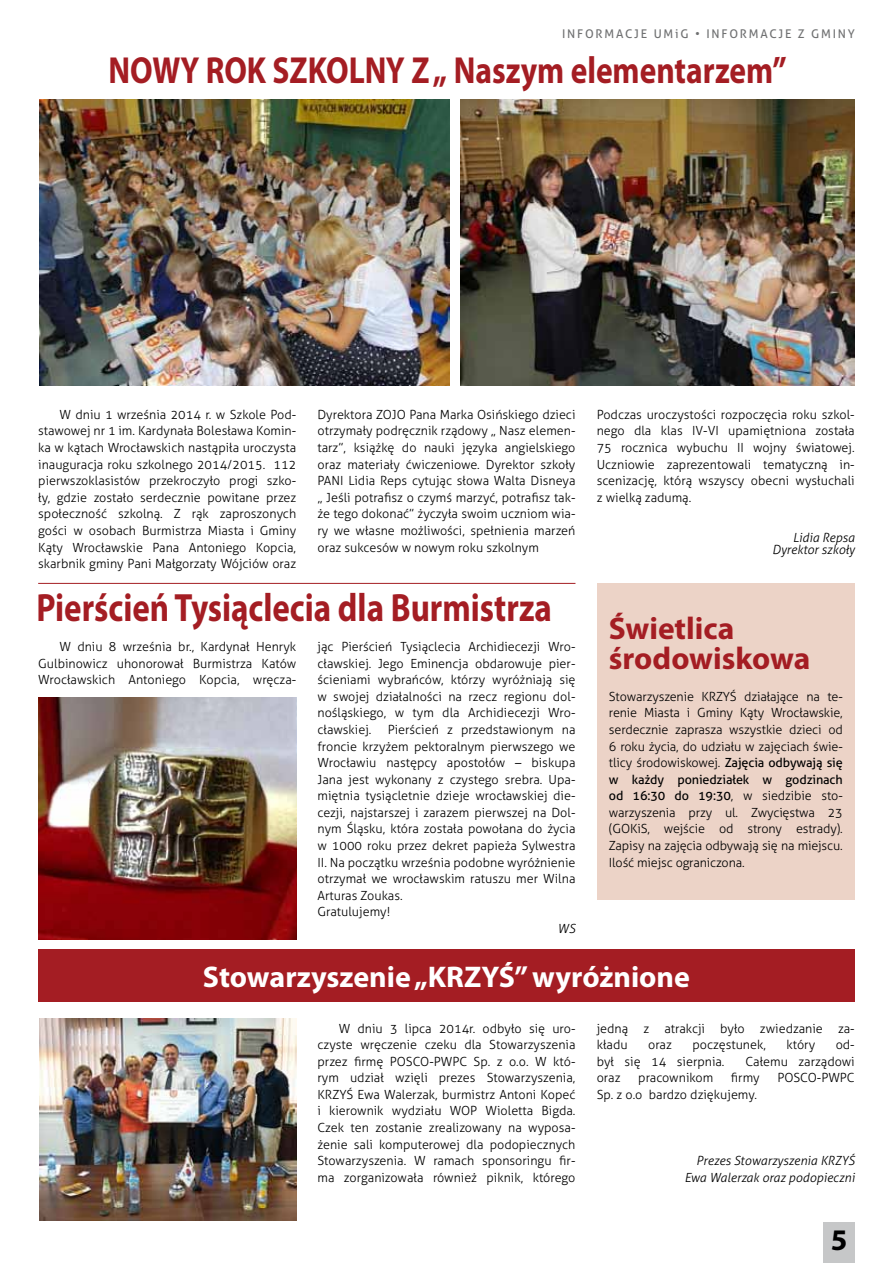
<style>
.page{position:relative;width:893px;height:1263px;background:#fff}
.page>*{position:absolute;margin:0;border:0;box-sizing:border-box;transform-origin:0 0}
.t1{font:700 39.6px "Myriad Pro";color:#a41d23;scale:.83 1}
.t2{font:700 37.8px "Myriad Pro";color:#a41d23;scale:.83 1}
.t3{font:700 31.5px/30px "Myriad Pro";color:#a41d23}
.t4{font:700 30px "Myriad Pro";color:#fff}
.t5{font:700 30px "Myriad Pro";color:#000}
.t6{font:300 12.6px/16.6px "Aller";color:#000;text-align:justify}
.t7{font:italic 300 12.6px/12px "Aller";color:#000;text-align:right}
.t8{font:12px "Aller";letter-spacing:.15em;color:#707172}
.s1{font-weight:400}
</style>
<div class="page">
<div style="left:823px;top:1222px;width:32px;height:41px;background:#c6c7c8"></div>
<div style="left:597px;top:583px;width:258px;height:316px;background:#ecd3c7"></div>
<hr style="left:38px;top:583px;width:537px;height:1px;background:#a41d23">
<img style="left:461px;top:100px;width:393px;height:285px">
<img style="left:40px;top:100px;width:409px;height:286px">
<img style="left:38px;top:697px;width:258px;height:242px">
<div style="left:38px;top:949px;width:817px;height:53px;background:#a41d23"></div>
<img style="left:40px;top:1018px;width:256px;height:202px">
<p class="t8" style="left:562px;top:26px;width:294px">INFORMACJE UMiG • INFORMACJE Z GMINY</p>
<h2 class="t2" style="left:108px;top:46px;width:819px">NOWY ROK SZKOLNY Z „ Naszym elementarzem”</h2>
<p class="t6" style="left:38px;top:406px;width:259px;text-indent:21px">W dniu 1 września 2014 r. w Szkole Pod&shy;stawowej nr 1 im. Kardynała Bolesława Komin&shy;ka w kątach Wrocławskich nastąpiła uroczysta inauguracja roku szkolnego 2014/2015. 112 pierwszoklasistów przekroczyło progi szko&shy;ły, gdzie zostało serdecznie powitane przez społeczność szkolną. Z rąk zaproszonych gości w osobach Burmistrza Miasta i Gminy Kąty Wrocławskie Pana Antoniego Kopcia, skarbnik gminy Pani Małgorzaty Wójciów oraz</p>
<p class="t6" style="left:317px;top:406px;width:259px">Dyrektora ZOJO Pana Marka Osińskiego dzieci otrzymały podręcznik rządowy „ Nasz elemen&shy;tarz”, książkę do nauki języka angielskiego oraz materiały ćwiczeniowe. Dyrektor szkoły PANI Lidia Reps cytując słowa Walta Disneya „ Jeśli potrafisz o czymś marzyć, potrafisz tak&shy;że tego dokonać” życzyła swoim uczniom wia&shy;ry we własne możliwości, spełnienia marzeń oraz sukcesów w nowym roku szkolnym</p>
<p class="t6" style="left:597px;top:406px;width:259px">Podczas uroczystości rozpoczęcia roku szkol&shy;nego dla klas IV-VI upamiętniona została 75 rocznica wybuchu II wojny światowej.<br>Uczniowie zaprezentowali tematyczną in&shy;scenizację, którą wszyscy obecni wysłuchali z wielką zadumą.</p>
<p class="t7" style="left:772px;top:531px;width:84px">Lidia Repsa<br>Dyrektor szkoły</p>
<h1 class="t1" style="left:36px;top:582px;width:623px">Pierścień Tysiąclecia dla Burmistrza</h1>
<p class="t6" style="left:38px;top:638px;width:259px;text-indent:21px">W dniu 8 września br., Kardynał Henryk Gulbinowicz uhonorował Burmistrza Katów Wrocławskich Antoniego Kopcia, wręcza-</p>
<p class="t6" style="left:317px;top:638px;width:259px">jąc Pierścień Tysiąclecia Archidiecezji Wro&shy;cławskiej. Jego Eminencja obdarowuje pier&shy;ścieniami wybrańców, którzy wyróżniają się w swojej działalności na rzecz regionu dol&shy;nośląskiego, w tym dla Archidiecezji Wro&shy;cławskiej.</p>
<p class="t6" style="left:317px;top:721px;width:259px;text-align:left;text-indent:70px">Pierścień z przedstawionym na froncie krzyżem pektoralnym pierwszego we Wrocławiu następcy apostołów – biskupa Jana jest wykonany z czystego srebra. Upa&shy;miętnia tysiącletnie dzieje wrocławskiej die&shy;cezji, najstarszej i zarazem pierwszej na Dol&shy;nym Śląsku, która została powołana do życia w 1000 roku przez dekret papieża Sylwestra II. Na początku września podobne wyróżnienie otrzymał we wrocławskim ratuszu mer Wilna Arturas Zoukas.<br>Gratulujemy!</p>
<p class="t7" style="left:557px;top:922px;width:19px">WS</p>
<h3 class="t3" style="left:609px;top:612px;width:203px">Świetlica środowiskowa</h3>
<p class="t6" style="left:609px;top:688px;width:235px">Stowarzyszenie KRZYŚ działające na te&shy;renie Miasta i Gminy Kąty Wrocławskie, serdecznie zaprasza wszystkie dzieci od 6 roku życia, do udziału w zajęciach świe&shy;tlicy środowiskowej. <span class="s1">Zajęcia odbywają się w każdy poniedziałek w godzinach od 16:30 do 19:30</span>, w siedzibie sto&shy;warzyszenia przy ul. Zwycięstwa 23 (GOKiS, wejście od strony estrady).<br>Zapisy na zajęcia odbywają się na miejscu.<br>Ilość miejsc ograniczona.</p>
<h3 class="t4" style="left:203px;top:957px;width:488px">Stowarzyszenie „KRZYŚ” wyróżnione</h3>
<p class="t6" style="left:317px;top:1020px;width:259px;text-indent:21px">W dniu 3 lipca 2014r. odbyło się uro&shy;czyste wręczenie czeku dla Stowarzyszenia przez firmę POSCO-PWPC Sp. z o.o. W któ&shy;rym udział wzięli prezes Stowarzyszenia, KRZYŚ Ewa Walerzak, burmistrz Antoni Kopeć i kierownik wydziału WOP Wioletta Bigda.<br>Czek ten zostanie zrealizowany na wyposa&shy;żenie sali komputerowej dla podopiecznych Stowarzyszenia. W ramach sponsoringu fir&shy;ma zorganizowała również piknik, którego</p>
<p class="t6" style="left:597px;top:1020px;width:259px">jedną z atrakcji było zwiedzanie za&shy;kładu</p>
<p class="t6" style="left:648px;top:1036px;width:25px">oraz</p>
<p class="t6" style="left:692px;top:1036px;width:75px">poczęstunek,</p>
<p class="t6" style="left:786px;top:1036px;width:30px">który</p>
<p class="t6" style="left:836px;top:1036px;width:21px">od-</p>
<p class="t6" style="left:597px;top:1053px;width:129px">był się 14 sierpnia.</p>
<p class="t6" style="left:746px;top:1053px;width:111px">Całemu zarządowi</p>
<p class="t6" style="left:597px;top:1069px;width:25px">oraz</p>
<p class="t6" style="left:638px;top:1069px;width:77px">pracownikom</p>
<p class="t6" style="left:731px;top:1069px;width:30px">firmy</p>
<p class="t6" style="left:777px;top:1069px;width:79px">POSCO-PWPC</p>
<p class="t6" style="left:597px;top:1086px;width:162px">Sp. z o.o bardzo dziękujemy.</p>
<p class="t7" style="left:684px;top:1152px;width:172px;line-height:16.6px">Prezes Stowarzyszenia KRZYŚ<br>Ewa Walerzak oraz podopieczni</p>
<h3 class="t5" style="left:831px;top:1220px;width:18px">5</h3>
</div>
